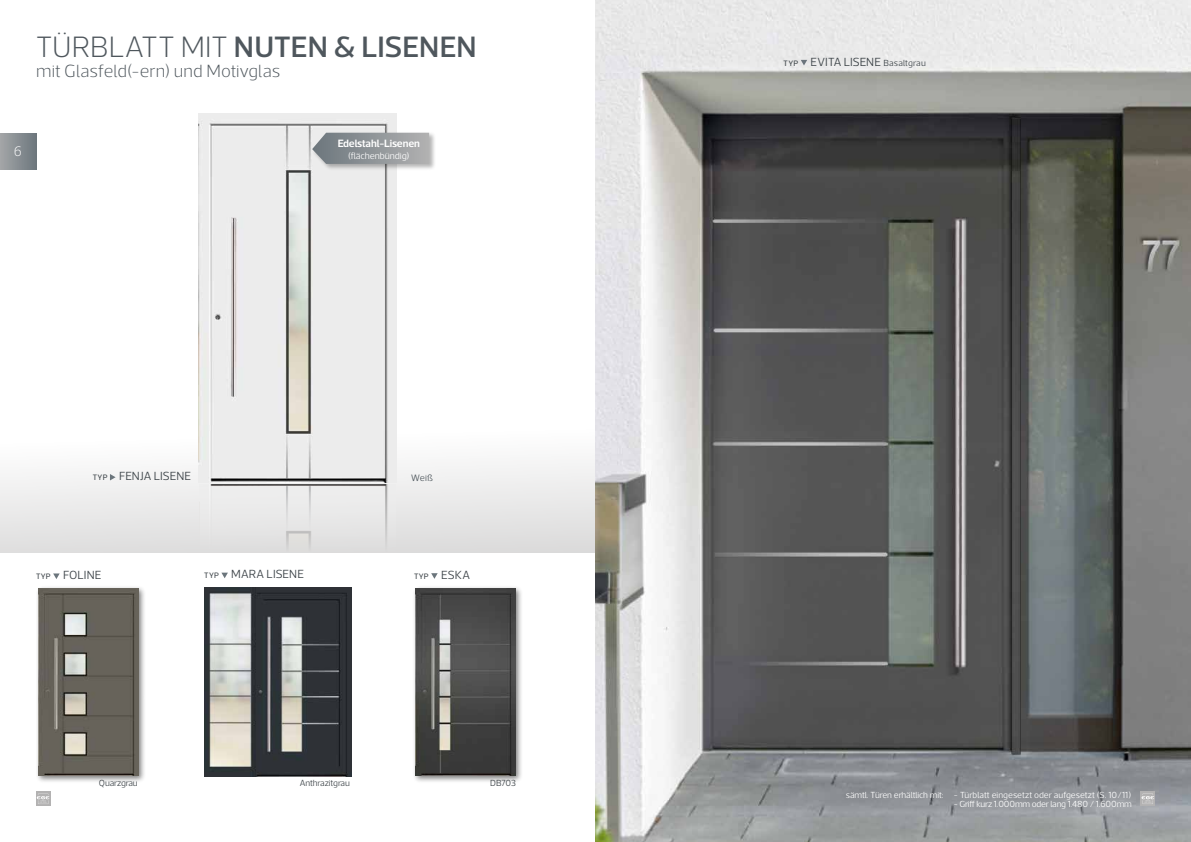
<style>
.page{position:relative;width:1191px;height:842px;background:#fff}
.page>*{position:absolute;margin:0;border:0;box-sizing:border-box;transform-origin:0 0}
.t1{font:500 30px "Acto";letter-spacing:.005em;color:#4f575d}
.t2{font:200 18px "Acto";letter-spacing:.01em;color:#4f575d}
.t3{font:200 14px "Acto";color:#fff}
.t4{font:300 12px "Acto";letter-spacing:.01em;color:#3b4247}
.t5{font:600 10.8px "Acto";letter-spacing:-.01em;color:#fff}
.t6{font:300 9.5px "Acto";letter-spacing:-.01em;color:#fff}
.t7{font:300 9.5px "Acto";color:#4f575d}
.t8{font:300 9px "Acto";letter-spacing:-.01em;color:#fff}
.t9{font:300 9px "Acto";letter-spacing:-.01em;color:#3b4247}
.s1{font-weight:200}
.s2{font-weight:400;font-size:8px}
.s3{font-size:9px}
</style>
<div class="page">
<div style="left:0;top:418px;width:595px;height:135px;background:linear-gradient(to bottom,#fff,#dddcdc)"></div>
<div style="left:0;top:133px;width:36px;height:36px;background:linear-gradient(to right,#a4a6a8,#6f797f)"></div>
<svg style="left:110px;top:474px;width:6px;height:6px"></svg>
<img style="left:595px;top:0;width:596px;height:842px">
<svg style="left:800px;top:60px;width:7px;height:6px"></svg>
<svg style="left:1140px;top:792px;width:15px;height:14px"></svg>
<svg style="left:1141px;top:794px;width:13px;height:10px"></svg>
<svg style="left:36px;top:792px;width:14px;height:14px"></svg>
<svg style="left:37px;top:794px;width:12px;height:10px"></svg>
<svg style="left:431px;top:573px;width:7px;height:6px"></svg>
<svg style="left:53px;top:573px;width:7px;height:6px"></svg>
<svg style="left:221px;top:573px;width:7px;height:5px"></svg>
<div style="left:36px;top:585px;width:110px;height:198px;background:#000;opacity:.5"></div>
<img style="left:39px;top:588px;width:100px;height:187px">
<div style="left:412px;top:585px;width:111px;height:198px;background:#000;opacity:.5"></div>
<img style="left:415px;top:588px;width:100px;height:187px">
<img style="left:199px;top:484px;width:196px;height:68px">
<img style="left:204px;top:587px;width:148px;height:189px">
<img style="left:199px;top:114px;width:197px;height:368px">
<div style="left:311px;top:131px;width:125px;height:40px;background:#000;opacity:.3"></div>
<svg style="left:312px;top:133px;width:117px;height:31px;background:#959a9d"></svg>
<h1 class="t1" style="left:36px;top:29px;width:442px"><span class="s1">TÜRBLATT MIT</span> NUTEN &amp; LISENEN</h1>
<h2 class="t2" style="left:36px;top:61px;width:246px">mit Glasfeld(-ern) und Motivglas</h2>
<h3 class="t3" style="left:14px;top:143px;width:10px">6</h3>
<p class="t5" style="left:338px;top:136px;width:84px">Edelstahl-Lisenen</p>
<p class="t6" style="left:348px;top:150px;width:63px">(flächenbündig)</p>
<h3 class="t4" style="left:93px;top:470px;width:100px"><span class="s2">TYP</span> FENJA LISENE</h3>
<p class="t7" style="left:411px;top:473px;width:23px">Weiß</p>
<h3 class="t4" style="left:36px;top:568px;width:67px"><span class="s2">TYP</span> FOLINE</h3>
<h3 class="t4" style="left:204px;top:567px;width:101px"><span class="s2">TYP</span> MARA LISENE</h3>
<h3 class="t4" style="left:414px;top:568px;width:58px"><span class="s2">TYP</span> ESKA</h3>
<p class="t9" style="left:99px;top:777px;width:40px">Quarzgrau</p>
<p class="t9" style="left:300px;top:778px;width:52px">Anthrazitgrau</p>
<p class="t9" style="left:490px;top:777px;width:27px">DB703</p>
<h3 class="t4" style="left:783px;top:55px;width:144px"><span class="s2">TYP</span> EVITA LISENE <span class="s3">Basaltgrau</span></h3>
<p class="t8" style="left:846px;top:789px;width:287px">sämtl. Türen erhältlich mit: - Türblatt eingesetzt oder aufgesetzt (S. 10/11)</p>
<p class="t8" style="left:954px;top:798px;width:179px">- Griff kurz 1.000mm oder lang 1.480 / 1.600mm</p>
</div>
